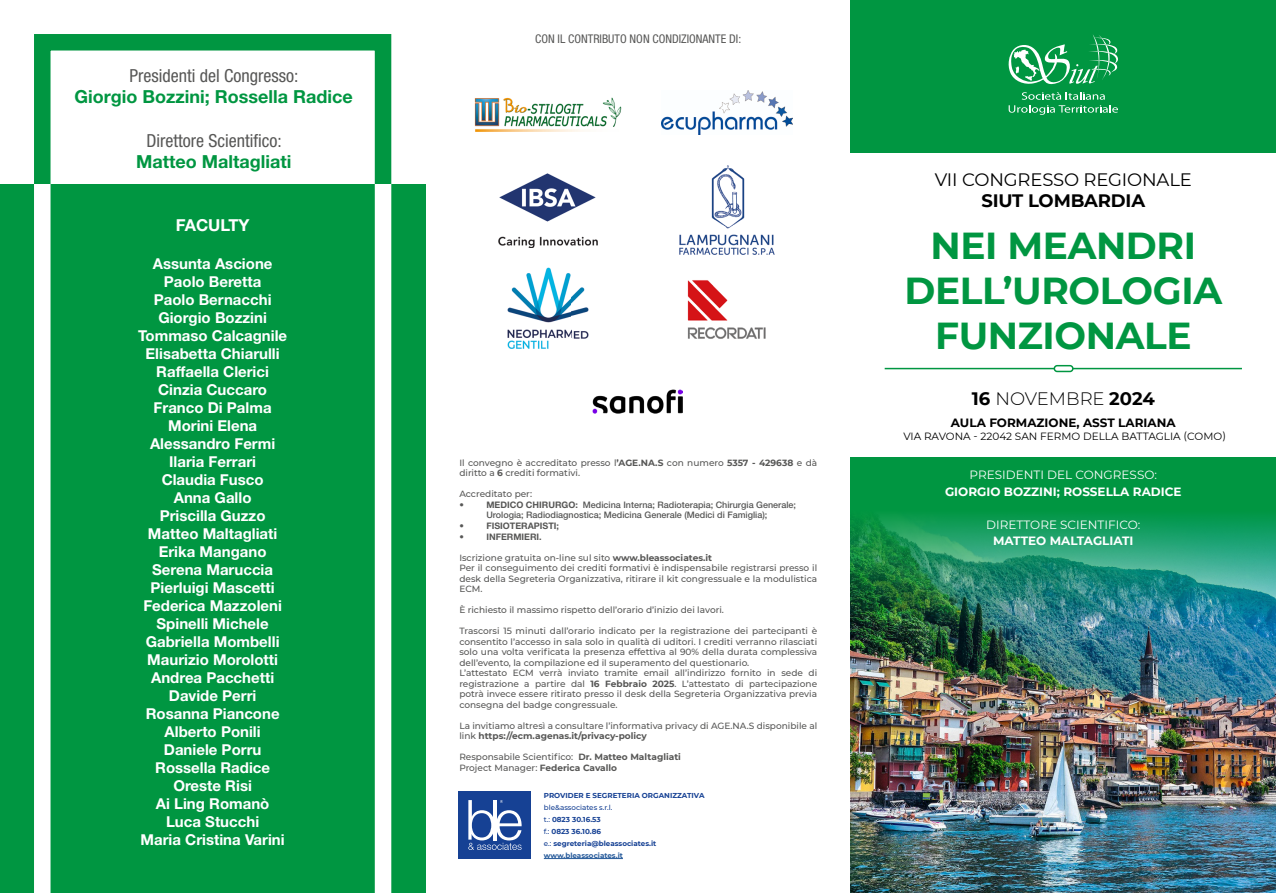
<style>
.page{position:relative;width:1276px;height:893px;background:#fff}
.page>*{position:absolute;margin:0;border:0;box-sizing:border-box;transform-origin:0 0}
.t1{font:700 37.5px/45px "Montserrat";letter-spacing:-.01em;color:#009641;text-align:center}
.t2{font:700 18px "Helvetica Neue LT Std";color:#009641}
.t3{font:condensed 18px "Helvetica Neue LT Pro";color:#575756}
.t4{font:18px "Montserrat";letter-spacing:-.01em;color:#000}
.t5{font:300 18px "Montserrat";color:#000}
.t6{font:700 18px "Montserrat";letter-spacing:-.01em;color:#000}
.t7{font:700 16.5px "Helvetica Neue LT Std";color:#fff}
.t8{font:700 15px/18px "Helvetica Neue LT Std";color:#fff;text-align:center}
.t9{font:700 12px "Montserrat";color:#fff}
.t10{font:12px "Montserrat";color:#fff}
.t11{font:condensed 12px "Helvetica Neue LT Pro";color:#575756}
.t12{font:700 12px "Montserrat";color:#000}
.t13{font:10.5px "Montserrat";color:#000}
.t14{font:500 9px/10.5px "Montserrat";color:#575756}
.t15{font:500 9px/10.5px "Helvetica Neue LT Std";color:#575756}
.t16{font:700 9px "Helvetica Neue LT Std";color:#575756}
.t17{font:700 7.2px/12px "Montserrat";color:#164194}
.s1{font-weight:700}
.s2{font-weight:500}
.s3{color:#275b9b}
</style>
<div class="page">
<div style="left:34px;top:34px;width:357px;height:825px;border:16px solid #009641"></div>
<img style="left:850px;top:697px;width:426px;height:196px">
<div style="left:0;top:185px;width:425px;height:708px;background:linear-gradient(to bottom,#009641,#009641)"></div>
<div style="left:34px;top:185px;width:357px;height:708px;background:#009641"></div>
<img style="left:850px;top:457px;width:426px;height:240px">
<div style="left:850px;top:0;width:426px;height:152px;background:#009641"></div>
<svg style="left:1008px;top:35px;width:110px;height:50px"></svg>
<svg style="left:1008px;top:92px;width:110px;height:23px"></svg>
<hr style="left:544px;top:858px;width:79px;height:1px;background:#275b9b">
<div style="left:459px;top:791px;width:72px;height:68px;background:#164194"></div>
<svg style="left:468px;top:800px;width:54px;height:50px"></svg>
<hr style="left:884px;top:368px;width:358px;height:1px;background:#009641">
<div style="left:1054px;top:366px;width:18px;height:5px;background:#fff;border-radius:3px"></div>
<div style="left:1053px;top:365px;width:20px;height:7px;border:2px solid #009641;border-radius:3px"></div>
<img style="left:474px;top:97px;width:148px;height:35px">
<img style="left:661px;top:90px;width:131px;height:44px">
<img style="left:498px;top:173px;width:100px;height:75px">
<img style="left:680px;top:165px;width:94px;height:90px">
<img style="left:507px;top:267px;width:82px;height:81px">
<img style="left:687px;top:280px;width:79px;height:59px">
<img style="left:593px;top:389px;width:89px;height:24px">
<h2 class="t3" style="left:130px;top:65px;width:170px">Presidenti del Congresso:</h2>
<h2 class="t2" style="left:75px;top:86px;width:280px">Giorgio Bozzini; Rossella Radice</h2>
<h2 class="t3" style="left:146px;top:130px;width:137px">Direttore Scientifico:</h2>
<h2 class="t2" style="left:136px;top:151px;width:157px">Matteo Maltagliati</h2>
<h3 class="t7" style="left:176px;top:215px;width:75px">FACULTY</h3>
<p class="t8" style="left:138px;top:254px;width:151px">Assunta Ascione<br>Paolo Beretta<br>Paolo Bernacchi<br>Giorgio Bozzini<br>Tommaso Calcagnile<br>Elisabetta Chiarulli<br>Raffaella Clerici<br>Cinzia Cuccaro<br>Franco Di Palma<br>Morini Elena<br>Alessandro Fermi<br>Ilaria Ferrari<br>Claudia Fusco<br>Anna Gallo<br>Priscilla Guzzo<br>Matteo Maltagliati<br>Erika Mangano<br>Serena Maruccia<br>Pierluigi Mascetti<br>Federica Mazzoleni<br>Spinelli Michele<br>Gabriella Mombelli<br>Maurizio Morolotti<br>Andrea Pacchetti<br>Davide Perri<br>Rosanna Piancone<br>Alberto Ponili<br>Daniele Porru<br>Rossella Radice<br>Oreste Risi<br>Ai Ling Romanò<br>Luca Stucchi<br>Maria Cristina Varini</p>
<h3 class="t11" style="left:535px;top:31px;width:208px">CON IL CONTRIBUTO NON CONDIZIONANTE DI:</h3>
<p class="t14" style="left:459px;top:457px;width:359px">Il convegno è accreditato presso l<span class="s1">’AGE.NA.S</span> con numero <span class="s1">5357 - 429638</span> e dà diritto a <span class="s1">6</span> crediti formativi.</p>
<p class="t14" style="left:459px;top:488px;width:74px">Accreditato per:</p>
<p class="t16" style="left:459px;top:499px;width:6px">•</p>
<p class="t15" style="left:486px;top:499px;width:311px"><span class="s1">MEDICO CHIRURGO:</span> Medicina Interna; Radioterapia; Chirurgia Generale;<br>Urologia; Radiodiagnostica; Medicina Generale (Medici di Famiglia);</p>
<p class="t16" style="left:459px;top:520px;width:6px">•</p>
<p class="t16" style="left:486px;top:520px;width:74px">FISIOTERAPISTI;</p>
<p class="t16" style="left:459px;top:531px;width:6px">•</p>
<p class="t16" style="left:486px;top:531px;width:57px">INFERMIERI.</p>
<p class="t14" style="left:459px;top:552px;width:359px">Iscrizione gratuita on-line sul sito <span class="s1">www.bleassociates.it<br></span>Per il conseguimento dei crediti formativi è indispensabile registrarsi presso il desk della Segreteria Organizzativa, ritirare il kit congressuale e la modulistica ECM.</p>
<p class="t14" style="left:459px;top:605px;width:266px">È richiesto il massimo rispetto dell’orario d’inizio dei lavori.</p>
<p class="t14" style="left:459px;top:626px;width:359px">Trascorsi 15 minuti dall’orario indicato per la registrazione dei partecipanti è consentito l’accesso in sala solo in qualità di uditori. I crediti verranno rilasciati solo una volta verificata la presenza effettiva al 90% della durata complessiva dell’evento, la compilazione ed il superamento del questionario.<br>L’attestato ECM verrà inviato tramite email all’indirizzo fornito in sede di registrazione a partire dal <span class="s1">16 Febbraio 2025</span>. L’attestato di partecipazione potrà invece essere ritirato presso il desk della Segreteria Organizzativa previa consegna del badge congressuale.</p>
<p class="t14" style="left:459px;top:720px;width:359px">La invitiamo altresì a consultare l’informativa privacy di AGE.NA.S disponibile al link <span class="s1">https://ecm.agenas.it/privacy-policy</span></p>
<p class="t14" style="left:459px;top:752px;width:223px">Responsabile Scientifico: <span class="s1">Dr. Matteo Maltagliati<br></span>Project Manager: <span class="s1">Federica Cavallo</span></p>
<p class="t17" style="left:544px;top:789px;width:162px">PROVIDER E SEGRETERIA ORGANIZZATIVA</p>
<p class="t17" style="left:544px;top:801px;width:114px"><span class="s2">ble&amp;associates s.r.l.<br>t.:</span> 0823 30.16.53<br><span class="s2">f.:</span> 0823 36.10.86<br><span class="s2">e.:</span> segreteria@bleassociates.it <span class="s3">www.bleassociates.it</span></p>
<h2 class="t4" style="left:935px;top:167px;width:258px">VII CONGRESSO REGIONALE</h2>
<h2 class="t6" style="left:981px;top:188px;width:165px">SIUT LOMBARDIA</h2>
<h1 class="t1" style="left:904px;top:221px;width:319px">NEI MEANDRI<br>DELL’UROLOGIA<br>FUNZIONALE</h1>
<h2 class="t5" style="left:971px;top:387px;width:185px"><span class="s1">16</span> NOVEMBRE <span class="s1">2024</span></h2>
<h3 class="t12" style="left:951px;top:414px;width:226px">AULA FORMAZIONE, ASST LARIANA</h3>
<p class="t13" style="left:903px;top:429px;width:324px">VIA RAVONA - 22042 SAN FERMO DELLA BATTAGLIA (COMO)</p>
<h3 class="t10" style="left:969px;top:467px;width:189px">PRESIDENTI DEL CONGRESSO:</h3>
<h3 class="t9" style="left:945px;top:483px;width:238px">GIORGIO BOZZINI; ROSSELLA RADICE</h3>
<h3 class="t10" style="left:986px;top:516px;width:156px">DIRETTORE SCIENTIFICO:</h3>
<h3 class="t9" style="left:993px;top:532px;width:142px">MATTEO MALTAGLIATI</h3>
</div>
